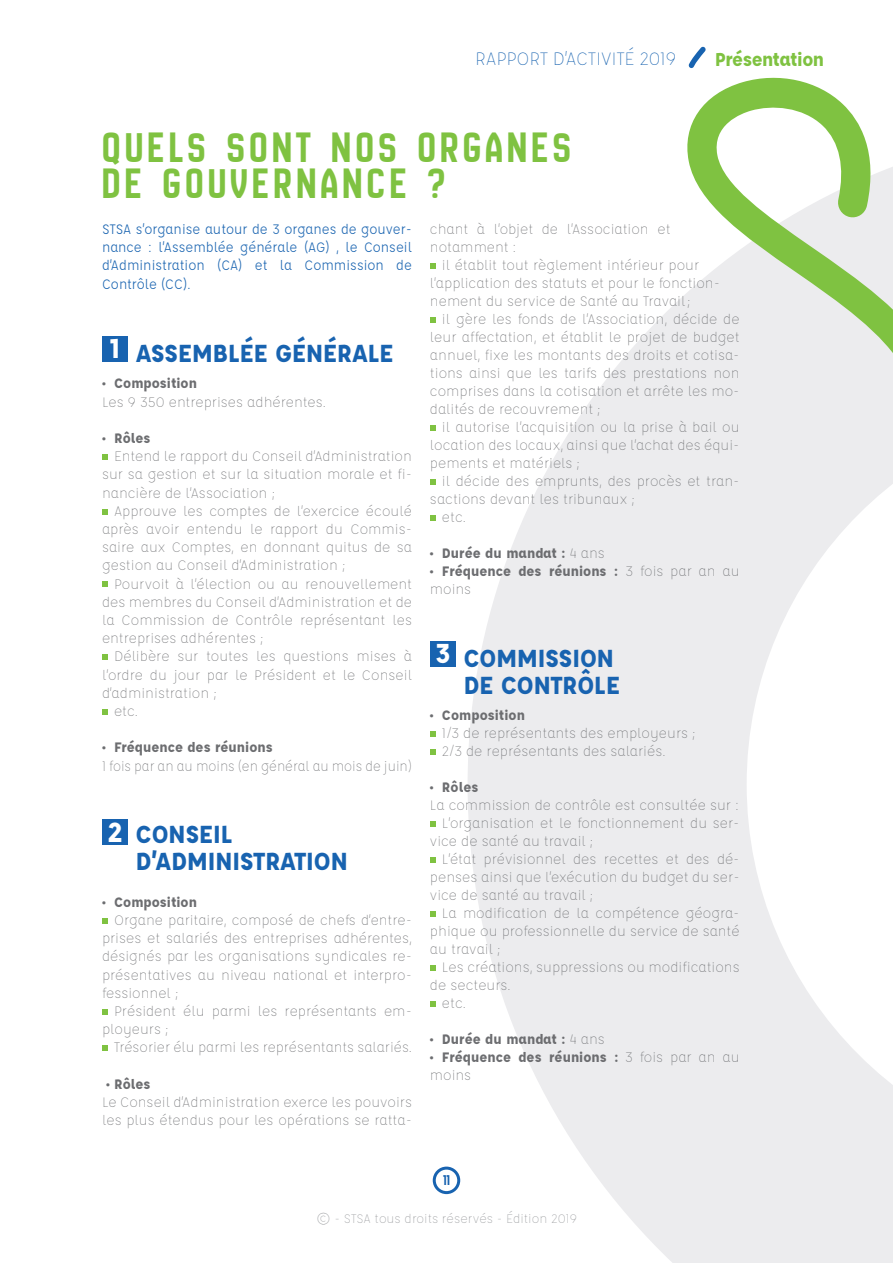
<style>
.page{position:relative;width:893px;height:1263px;background:#fff}
.page>*{position:absolute;margin:0;border:0;box-sizing:border-box;transform-origin:0 0}
.t1{font:45px/36px "New Amsterdam";letter-spacing:.1em;color:#7fc241}
.t2{font:700 27px/27.2px "Affogato";letter-spacing:-.025em;color:#1863b0}
.t3{font:700 20.4px "Affogato";letter-spacing:-.025em;color:#7fc241}
.t4{font:300 19.5px "Affogato";letter-spacing:-.01em;color:#1863b0}
.t5{font:300 15px/18.1px "Affogato";color:#6c6d70;text-align:justify}
.t6{font:700 15px/18px "Affogato";color:#6c6d70}
.t7{font:15px/18.1px "Affogato";color:#1863b0;text-align:justify;scale:.96 1}
.t8{font:300 15px "Affogato";color:#6c6d70;scale:.94 1}
.t9{font:15px "New Amsterdam";color:#1863b0}
.t10{font:300 13.5px "Affogato";color:#939598}
.s1{font-size:30px;color:#fff}
.s2{font-weight:300}
</style>
<div class="page">
<div style="left:433px;top:1166px;width:27px;height:28px;border:3px solid #1863b0;border-radius:50%"></div>
<svg style="left:468px;top:298px;width:425px;height:965px;fill:#ececee"></svg>
<svg style="left:682px;top:77px;width:211px;height:301px"></svg>
<svg style="left:688px;top:46px;width:18px;height:22px"></svg>
<div style="left:102px;top:336px;width:26px;height:26px;background:#1863b0"></div>
<svg style="left:102px;top:454px;width:6px;height:6px"></svg>
<svg style="left:102px;top:509px;width:6px;height:5px"></svg>
<svg style="left:102px;top:581px;width:6px;height:6px"></svg>
<svg style="left:102px;top:654px;width:6px;height:6px"></svg>
<svg style="left:102px;top:709px;width:6px;height:5px"></svg>
<div style="left:102px;top:819px;width:26px;height:26px;background:#1863b0"></div>
<svg style="left:102px;top:918px;width:6px;height:5px"></svg>
<svg style="left:102px;top:1009px;width:6px;height:5px"></svg>
<svg style="left:102px;top:1045px;width:6px;height:6px"></svg>
<svg style="left:430px;top:263px;width:5px;height:5px"></svg>
<svg style="left:430px;top:317px;width:5px;height:5px"></svg>
<svg style="left:430px;top:425px;width:5px;height:5px"></svg>
<svg style="left:430px;top:479px;width:5px;height:5px"></svg>
<svg style="left:430px;top:515px;width:5px;height:5px"></svg>
<div style="left:430px;top:641px;width:26px;height:26px;background:#1863b0"></div>
<svg style="left:430px;top:731px;width:5px;height:5px"></svg>
<svg style="left:430px;top:749px;width:5px;height:5px"></svg>
<svg style="left:430px;top:821px;width:5px;height:5px"></svg>
<svg style="left:430px;top:857px;width:5px;height:5px"></svg>
<svg style="left:430px;top:911px;width:5px;height:6px"></svg>
<svg style="left:430px;top:965px;width:5px;height:6px"></svg>
<svg style="left:430px;top:1001px;width:5px;height:6px"></svg>
<h3 class="t4" style="left:475px;top:46px;width:203px">RAPPORT D’ACTIVITÉ 2019</h3>
<h3 class="t3" style="left:715px;top:46px;width:111px">Présentation</h3>
<h1 class="t1" style="left:102px;top:128px;width:470px">QUELS SONT NOS ORGANES<br>DE GOUVERNANCE ?</h1>
<p class="t7" style="left:102px;top:220px;width:324px">STSA s’organise autour de 3 organes de gouver&shy;nance : l’Assemblée générale (AG) , le Conseil d’Administration (CA) et la Commission de Contrôle (CC).</p>
<h2 class="t2" style="left:110px;top:339px;width:286px"><span class="s1">1</span> ASSEMBLÉE GÉNÉRALE</h2>
<p class="t6" style="left:102px;top:374px;width:97px">• Composition</p>
<p class="t5" style="left:102px;top:393px;width:225px">Les 9 350 entreprises adhérentes.</p>
<p class="t6" style="left:102px;top:429px;width:50px">• Rôles</p>
<p class="t5" style="left:102px;top:447px;width:311px;text-indent:12px">Entend le rapport du Conseil d’Administration sur sa gestion et sur la situation morale et fi&shy;nancière de l’Association ;</p>
<p class="t5" style="left:102px;top:502px;width:311px;text-indent:12px">Approuve les comptes de l’exercice écoulé après avoir entendu le rapport du Commis&shy;saire aux Comptes, en donnant quitus de sa gestion au Conseil d’Administration ;</p>
<p class="t5" style="left:102px;top:574px;width:311px;text-indent:12px">Pourvoit à l’élection ou au renouvellement des membres du Conseil d’Administration et de la Commission de Contrôle représentant les entreprises adhérentes ;</p>
<p class="t5" style="left:114px;top:647px;width:299px">Délibère sur toutes les questions mises à</p>
<p class="t5" style="left:102px;top:665px;width:311px">l’ordre du jour par le Président et le Conseil</p>
<p class="t5" style="left:102px;top:684px;width:116px">d’administration ;</p>
<p class="t5" style="left:114px;top:702px;width:26px">etc.</p>
<p class="t6" style="left:102px;top:738px;width:172px">• Fréquence des réunions</p>
<p class="t8" style="left:102px;top:756px;width:331px">1 fois par an au moins (en général au mois de juin)</p>
<h2 class="t2" style="left:135px;top:820px;width:214px;text-indent:-28px"><span class="s1">2</span> CONSEIL<br>D’ADMINISTRATION</h2>
<p class="t6" style="left:102px;top:892px;width:97px">• Composition</p>
<p class="t5" style="left:102px;top:911px;width:311px;text-indent:12px">Organe paritaire, composé de chefs d’entre&shy;prises et salariés des entreprises adhérentes, désignés par les organisations syndicales re&shy;présentatives au niveau national et interpro&shy;fessionnel ;</p>
<p class="t5" style="left:102px;top:1002px;width:311px;text-indent:12px">Président élu parmi les représentants em&shy;ployeurs ;</p>
<p class="t5" style="left:114px;top:1038px;width:299px">Trésorier élu parmi les représentants salariés.</p>
<p class="t6" style="left:106px;top:1074px;width:46px">• Rôles</p>
<p class="t5" style="left:102px;top:1093px;width:311px">Le Conseil d’Administration exerce les pouvoirs les plus étendus pour les opérations se ratta-</p>
<p class="t5" style="left:430px;top:220px;width:242px">chant à l’objet de l’Association et notamment :</p>
<p class="t5" style="left:430px;top:256px;width:292px;text-align:left;text-indent:12px">il établit tout règlement intérieur pour l’application des statuts et pour le fonction&shy;nement du service de Santé au Travail;</p>
<p class="t5" style="left:430px;top:310px;width:311px;text-indent:12px">il gère les fonds de l’Association, décide de leur affectation, et établit le projet de budget annuel, fixe les montants des droits et cotisa&shy;tions ainsi que les tarifs des prestations non comprises dans la cotisation et arrête les mo&shy;dalités de recouvrement ;</p>
<p class="t5" style="left:430px;top:418px;width:311px;text-indent:12px">il autorise l’acquisition ou la prise à bail ou location des locaux, ainsi que l’achat des équi&shy;pements et matériels ;</p>
<p class="t5" style="left:442px;top:472px;width:299px">il décide des emprunts, des procès et tran-</p>
<p class="t5" style="left:430px;top:490px;width:206px">sactions devant les tribunaux ;</p>
<p class="t5" style="left:442px;top:508px;width:25px">etc.</p>
<p class="t6" style="left:430px;top:544px;width:176px">• Durée du mandat : <span class="s2">4 ans</span></p>
<p class="t6" style="left:430px;top:562px;width:311px">• Fréquence des réunions : <span class="s2">3 fois par an au moins</span></p>
<h2 class="t2" style="left:435px;top:644px;width:187px;text-align:right"><span class="s1">3</span> COMMISSION<br>DE CONTRÔLE</h2>
<p class="t6" style="left:430px;top:706px;width:97px">• Composition</p>
<p class="t5" style="left:442px;top:724px;width:255px">1/3 de représentants des employeurs ;<br>2/3 de représentants des salariés.</p>
<p class="t6" style="left:430px;top:778px;width:50px">• Rôles</p>
<p class="t5" style="left:430px;top:796px;width:310px">La commission de contrôle est consultée sur :</p>
<p class="t5" style="left:442px;top:814px;width:299px">L’organisation et le fonctionnement du ser-</p>
<p class="t5" style="left:430px;top:832px;width:164px">vice de santé au travail ;</p>
<p class="t5" style="left:442px;top:850px;width:299px">L’état prévisionnel des recettes et des dé-</p>
<p class="t5" style="left:430px;top:868px;width:311px">penses ainsi que l’exécution du budget du ser-</p>
<p class="t5" style="left:430px;top:886px;width:164px">vice de santé au travail ;</p>
<p class="t5" style="left:442px;top:904px;width:299px">La modification de la compétence géogra-</p>
<p class="t5" style="left:430px;top:922px;width:311px">phique ou professionnelle du service de santé</p>
<p class="t5" style="left:430px;top:940px;width:72px">au travail ;</p>
<p class="t5" style="left:442px;top:958px;width:299px">Les créations, suppressions ou modifications</p>
<p class="t5" style="left:430px;top:976px;width:82px">de secteurs.</p>
<p class="t5" style="left:442px;top:994px;width:25px">etc.</p>
<p class="t6" style="left:430px;top:1030px;width:176px">• Durée du mandat : <span class="s2">4 ans</span></p>
<p class="t6" style="left:430px;top:1048px;width:311px">• Fréquence des réunions : <span class="s2">3 fois par an au moins</span></p>
<p class="t9" style="left:443px;top:1171px;width:8px">11</p>
<p class="t10" style="left:316px;top:1211px;width:262px">© - STSA tous droits réservés - Édition 2019</p>
</div>
